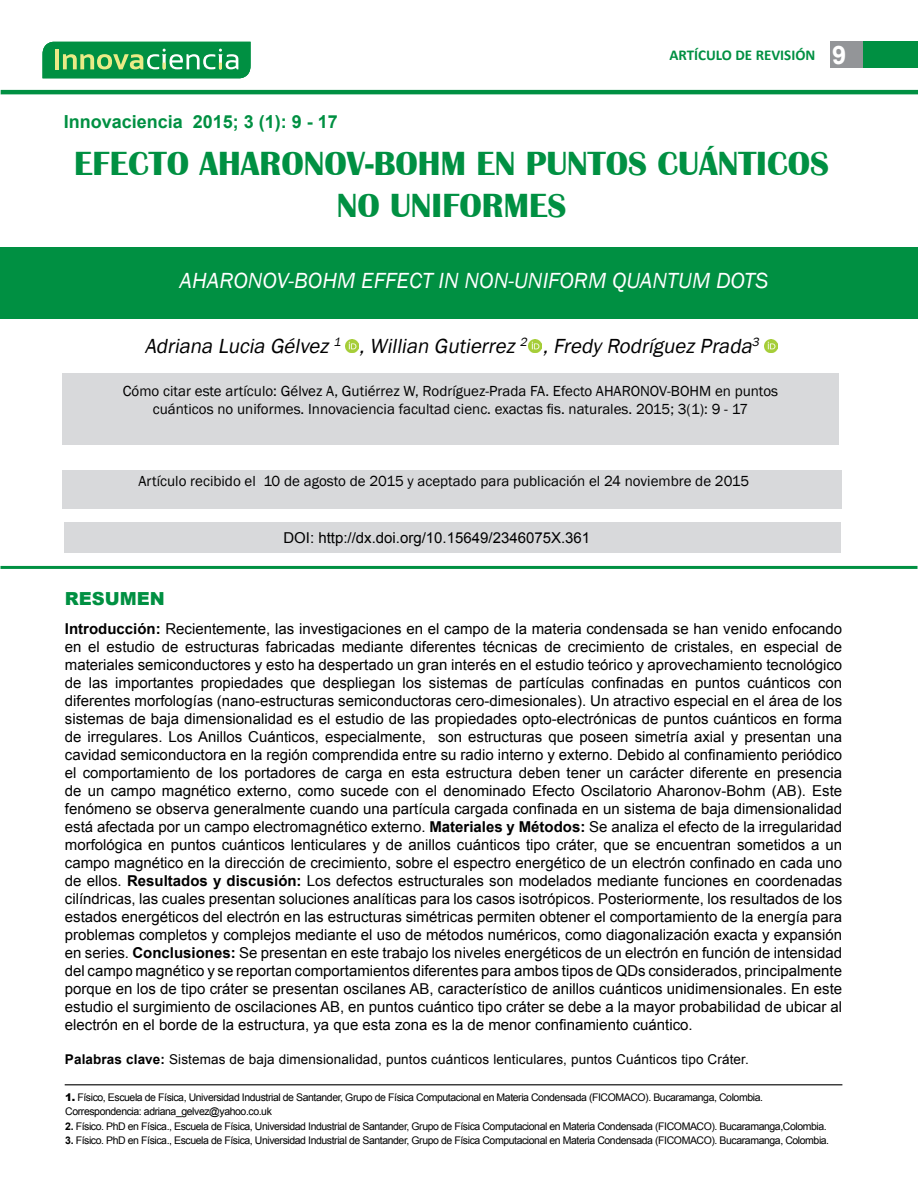
<style>
.page{position:relative;width:918px;height:1188px;background:#fff}
.page>*{position:absolute;margin:0;border:0;box-sizing:border-box;transform-origin:0 0}
.t1{font:700 34.5px/41.4px "Britannic";color:#009042;text-align:center}
.t2{font:italic 22.5px "Franklin Gothic";color:#fff}
.t3{font:italic 21px "Franklin Gothic";color:#000}
.t4{font:700 18px "Arial";color:#009042}
.t5{font:900 18px "Arial";color:#009042}
.t6{font:15px/18px "Arial";color:#000;text-align:justify}
.t7{font:15px/18px "Franklin Gothic";color:#000;text-align:center}
.t8{font:700 15px "Calibri";color:#009042}
.t9{font:13.5px "Arial";letter-spacing:.01em;color:#000}
.t10{font:10.5px/14.4px "Arial";letter-spacing:-.04em;color:#000}
.s1{font-family:"Arial";font-size:25.5px;color:#fff}
.s2{font-weight:700}
.s3{font-weight:900}
</style>
<div class="page">
<hr style="left:1px;top:90px;width:917px;height:4px;background:#009042">
<div style="left:830px;top:42px;width:88px;height:26px;background:#939598"></div>
<div style="left:863px;top:42px;width:55px;height:26px;background:#009042"></div>
<svg style="left:42px;top:42px;width:209px;height:36px;background:#2ba157"></svg>
<div style="left:0;top:247px;width:918px;height:72px;background:#009042"></div>
<div style="left:63px;top:373px;width:776px;height:72px;background:#d8d9db"></div>
<div style="left:62px;top:470px;width:780px;height:38px;background:#d8d9db"></div>
<hr style="left:0;top:566px;width:918px;height:3px;background:#009042">
<hr style="left:65px;top:1084px;width:777px;height:1px;background:#000">
<div style="left:64px;top:522px;width:776px;height:30px;background:#d8d9db"></div>
<img style="left:345px;top:339px;width:14px;height:14px">
<img style="left:528px;top:339px;width:14px;height:14px">
<img style="left:764px;top:340px;width:14px;height:13px">
<p class="t4" style="left:64px;top:109px;width:276px">Innovaciencia 2015; 3 (1): 9 - 17</p>
<p class="t8" style="left:669px;top:45px;width:178px">ARTÍCULO DE REVISIÓN <span class="s1">9</span></p>
<h1 class="t1" style="left:74px;top:143px;width:756px">EFECTO AHARONOV-BOHM EN PUNTOS CUÁNTICOS<br>NO UNIFORMES</h1>
<h2 class="t2" style="left:179px;top:266px;width:590px">AHARONOV-BOHM EFFECT IN NON-UNIFORM QUANTUM DOTS</h2>
<h3 class="t3" style="left:145px;top:333px;width:619px">Adriana Lucia Gélvez <sup>1</sup> ,Willian Gutierrez <sup>2</sup> ,FredyRodríguez Prada<sup>3</sup></h3>
<p class="t7" style="left:123px;top:382px;width:657px">Cómo citar este artículo: Gélvez A, Gutiérrez W, Rodríguez-Prada FA. Efecto AHARONOV-BOHM en puntos cuánticos no uniformes. Innovaciencia facultad cienc. exactas fis. naturales. 2015; 3(1): 9 - 17</p>
<p class="t7" style="left:139px;top:472px;width:612px">Artículo recibido el 10 de agosto de 2015 y aceptado para publicación el 24 noviembre de 2015</p>
<p class="t6" style="left:283px;top:528px;width:308px">DOI: http://dx.doi.org/10.15649/2346075X.361</p>
<p class="t5" style="left:65px;top:586px;width:101px">RESUMEN</p>
<p class="t6" style="left:65px;top:620px;width:779px"><span class="s2">Introducción:</span> Recientemente, las investigaciones en el campo de la materia condensada se han venido enfocando en el estudio de estructuras fabricadas mediante diferentes técnicas de crecimiento de cristales, en especial de materiales semiconductores y esto ha despertado un gran interés en el estudio teórico y aprovechamiento tecnológico de las importantes propiedades que despliegan los sistemas de partículas confinadas en puntos cuánticos con diferentes morfologías (nano-estructuras semiconductoras cero-dimesionales). Un atractivo especial en el área de los sistemas de baja dimensionalidad es el estudio de las propiedades opto-electrónicas de puntos cuánticos en forma de irregulares. Los Anillos Cuánticos, especialmente, son estructuras que poseen simetría axial y presentan una cavidad semiconductora en la región comprendida entre su radio interno y externo. Debido al confinamiento periódico el comportamiento de los portadores de carga en esta estructura deben tener un carácter diferente en presencia de un campo magnético externo, como sucede con el denominado Efecto Oscilatorio Aharonov-Bohm (AB). Este fenómeno se observa generalmente cuando una partícula cargada confinada en un sistema de baja dimensionalidad está afectada por un campo electromagnético externo. <span class="s2">Materiales y Métodos:</span> Se analiza el efecto de la irregularidad morfológica en puntos cuánticos lenticulares y de anillos cuánticos tipo cráter, que se encuentran sometidos a un campo magnético en la dirección de crecimiento, sobre el espectro energético de un electrón confinado en cada uno de ellos. <span class="s2">Resultados y discusión:</span> Los defectos estructurales son modelados mediante funciones en coordenadas cilíndricas, las cuales presentan soluciones analíticas para los casos isotrópicos. Posteriormente, los resultados de los estados energéticos del electrón en las estructuras simétricas permiten obtener el comportamiento de la energía para problemas completos y complejos mediante el uso de métodos numéricos, como diagonalización exacta y expansión en series. <span class="s2">Conclusiones:</span> Se presentan en este trabajo los niveles energéticos de un electrón en función de intensidad del campo magnético y se reportan comportamientos diferentes para ambos tipos de QDs considerados, principalmente porque en los de tipo cráter se presentan oscilanes AB, característico de anillos cuánticos unidimensionales. En este estudio el surgimiento de oscilaciones AB, en puntos cuántico tipo cráter se debe a la mayor probabilidad de ubicar al electrón en el borde de la estructura, ya que esta zona es la de menor confinamiento cuántico.</p>
<p class="t9" style="left:65px;top:1050px;width:686px"><span class="s2">Palabras clave:</span> Sistemas de baja dimensionalidad, puntos cuánticos lenticulares, puntos Cuánticos tipo Cráter.</p>
<p class="t10" style="left:65px;top:1090px;width:699px"><span class="s3">1.</span> Físico, Escuela de Física, Universidad Industrial de Santander, Grupo de Física Computacional en Materia Condensada (FICOMACO). Bucaramanga, Colombia.<br>Correspondencia: adriana_gelvez@yahoo.co.uk</p>
<p class="t10" style="left:65px;top:1119px;width:763px"><span class="s2">2.</span> Físico. PhD en Física., Escuela de Física, Universidad Industrial de Santander, Grupo de Física Computacional en Materia Condensada (FICOMACO). Bucaramanga,Colombia.</p>
<p class="t10" style="left:65px;top:1133px;width:765px"><span class="s2">3.</span> Físico. PhD en Física., Escuela de Física, Universidad Industrial de Santander, Grupo de Física Computacional en Materia Condensada (FICOMACO). Bucaramanga, Colombia.</p>
</div>
